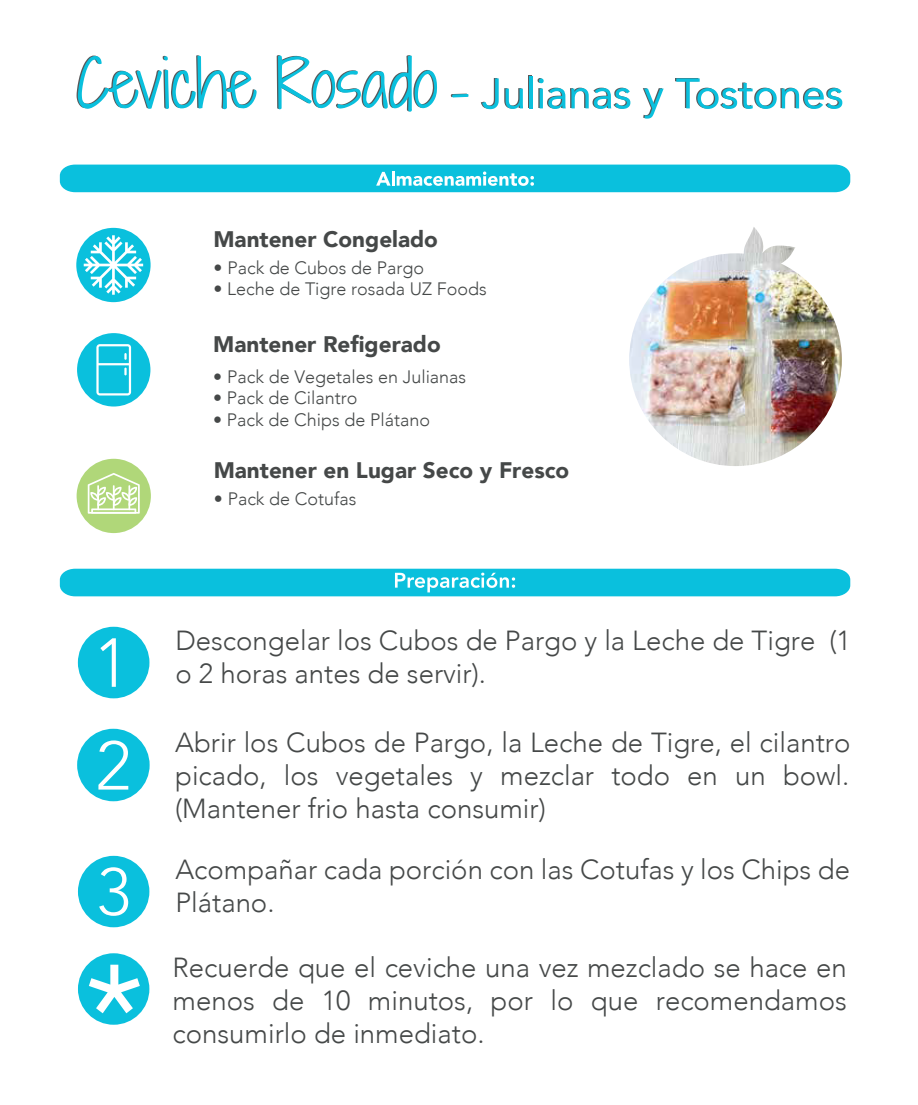
<style>
.page{position:relative;width:918px;height:1105px;background:#fff}
.page>*{position:absolute;margin:0;border:0;box-sizing:border-box;transform-origin:0 0}
.t1{font:300 27.6px/33px "Avenir";color:#454848}
.t2{font:900 22.5px "Avenir";color:#454848}
.t3{font:300 18px "Avenir";color:#454848}
</style>
<div class="page">
<div style="left:60px;top:165px;width:790px;height:27px;background:#0ac0dd"></div>
<div style="left:60px;top:569px;width:790px;height:27px;background:#0ac0dd"></div>
<img style="left:629px;top:227px;width:213px;height:239px">
<div style="left:78px;top:627px;width:71px;height:71px;background:#0ac0dd;border-radius:50%"></div>
<svg style="left:100px;top:638px;width:16px;height:49px"></svg>
<div style="left:77px;top:729px;width:73px;height:72px;background:#0ac0dd;border-radius:50%"></div>
<svg style="left:98px;top:740px;width:30px;height:49px"></svg>
<div style="left:78px;top:856px;width:71px;height:71px;background:#0ac0dd;border-radius:50%"></div>
<svg style="left:99px;top:867px;width:29px;height:49px"></svg>
<div style="left:78px;top:953px;width:71px;height:71px;background:#0ac0dd;border-radius:50%"></div>
<svg style="left:89px;top:964px;width:51px;height:49px"></svg>
<hr style="left:528px;top:76px;width:3px;height:32px;background:#58595b">
<svg style="left:77px;top:55px;width:180px;height:54px"></svg>
<svg style="left:277px;top:55px;width:160px;height:57px"></svg>
<svg style="left:451px;top:94px;width:18px;height:4px"></svg>
<svg style="left:481px;top:78px;width:42px;height:31px"></svg>
<hr style="left:529px;top:76px;width:4px;height:32px;background:#0ac0dd">
<svg style="left:538px;top:78px;width:92px;height:31px"></svg>
<svg style="left:643px;top:88px;width:21px;height:31px"></svg>
<svg style="left:675px;top:78px;width:167px;height:31px"></svg>
<div style="left:76px;top:228px;width:75px;height:74px;background:#0ac0dd;border-radius:50%"></div>
<svg style="left:84px;top:235px;width:59px;height:60px"></svg>
<svg style="left:77px;top:459px;width:74px;height:74px;background:#b2d87d"></svg>
<svg style="left:88px;top:473px;width:52px;height:40px"></svg>
<div style="left:77px;top:333px;width:73px;height:73px;background:#0ac0dd;border-radius:50%"></div>
<svg style="left:96px;top:344px;width:35px;height:51px"></svg>
<p class="t2" style="left:213px;top:220px;width:226px">Mantener Congelado</p>
<p class="t3" style="left:213px;top:257px;width:212px">• Pack de Cubos de Pargo</p>
<p class="t3" style="left:213px;top:278px;width:275px">• Leche de Tigre rosada UZ Foods</p>
<p class="t2" style="left:213px;top:325px;width:229px">Mantener Refigerado</p>
<p class="t3" style="left:213px;top:366px;width:255px">• Pack de Vegetales en Julianas</p>
<p class="t3" style="left:213px;top:387px;width:146px">• Pack de Cilantro</p>
<p class="t3" style="left:213px;top:409px;width:218px">• Pack de Chips de Plátano</p>
<p class="t2" style="left:214px;top:451px;width:357px">Mantener en Lugar Seco y Fresco</p>
<p class="t3" style="left:214px;top:488px;width:144px">• Pack de Cotufas</p>
<p class="t1" style="left:175px;top:624px;width:677px">Descongelar los Cubos de Pargo y la Leche de Tigre (1 o 2 horas antes de servir).</p>
<p class="t1" style="left:175px;top:726px;width:677px;text-align:justify">Abrir los Cubos de Pargo, la Leche de Tigre, el cilantro picado, los vegetales y mezclar todo en un bowl. (Mantener frio hasta consumir)</p>
<p class="t1" style="left:175px;top:853px;width:676px">Acompañar cada porción con las Cotufas y los Chips de<br>Plátano.</p>
<p class="t1" style="left:173px;top:951px;width:676px;text-align:justify">Recuerde que el ceviche una vez mezclado se hace en menos de 10 minutos, por lo que recomendamos consumirlo de inmediato.</p>
</div>
